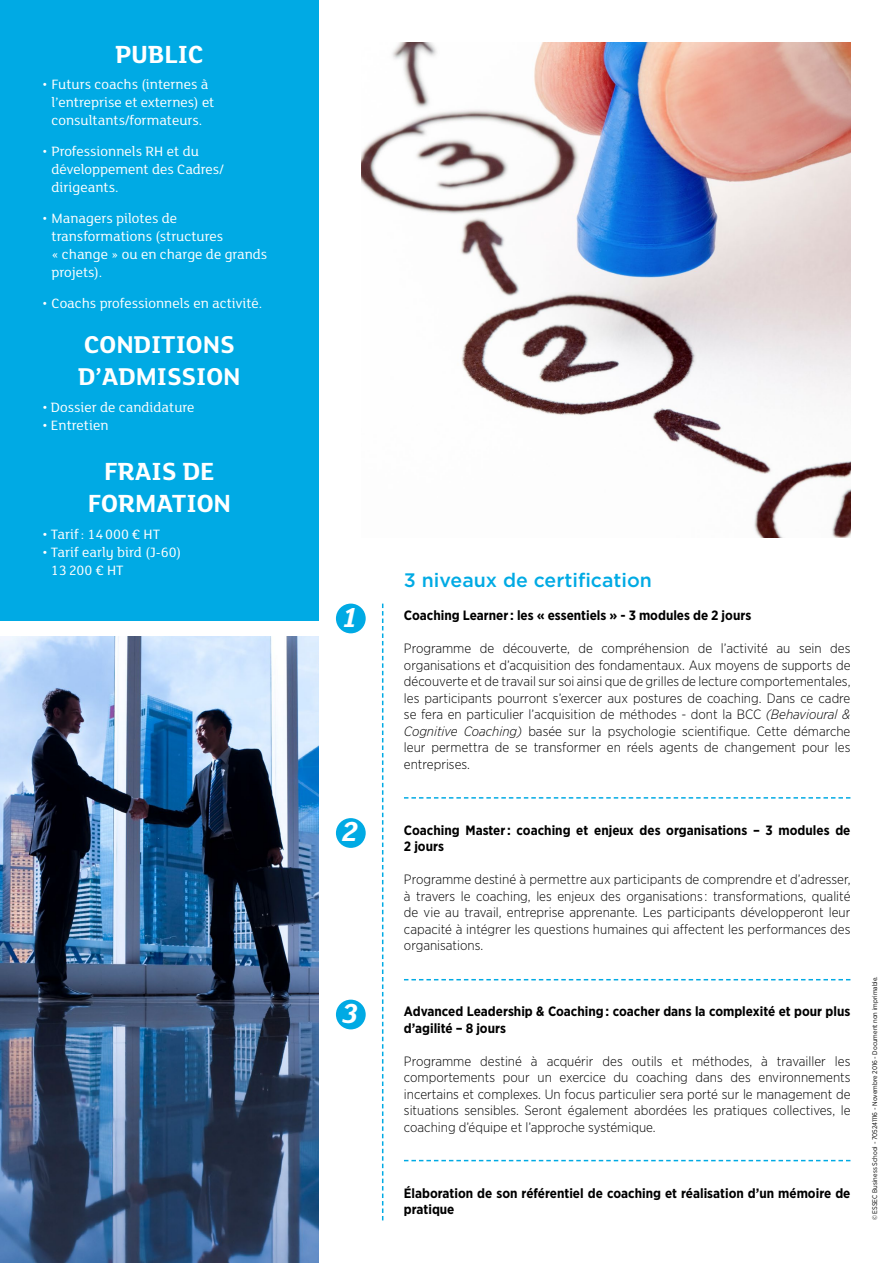
<style>
.page{position:relative;width:893px;height:1263px;background:#fff}
.page>*{position:absolute;margin:0;border:0;box-sizing:border-box;transform-origin:0 0}
.t1{font:italic 700 30px "FS Lola";color:#fff}
.t2{font:700 27px/32.4px "FS Lola";color:#fff;text-align:center}
.t3{font:700 26.4px/32.4px "FS Lola";color:#fff}
.t4{font:500 19.5px "Gotham";color:#00aae4}
.t5{font:14.7px/18px "FS Lola";color:#fff}
.t6{font:300 13.5px/16.5px "Gotham Narrow";color:#000;text-align:justify}
.t7{font:700 13.5px/16.5px "Gotham Narrow";color:#000}
.t8{font:6.75px "Gotham Narrow";letter-spacing:.005em;color:#000}
.s1{font-style:italic}
</style>
<div class="page">
<div style="left:0;top:0;width:319px;height:620px;background:#00aae4"></div>
<img style="left:361px;top:43px;width:489px;height:495px">
<img style="left:0;top:637px;width:319px;height:626px">
<svg style="left:382px;top:604px;width:1px;height:616px"></svg>
<svg style="left:404px;top:797px;width:446px;height:2px"></svg>
<svg style="left:404px;top:979px;width:446px;height:1px"></svg>
<svg style="left:404px;top:1160px;width:446px;height:1px"></svg>
<div style="left:336px;top:604px;width:30px;height:29px;background:#00aae4;border-radius:50%"></div>
<div style="left:336px;top:818px;width:30px;height:30px;background:#00aae4;border-radius:50%"></div>
<div style="left:336px;top:1000px;width:30px;height:29px;background:#00aae4;border-radius:50%"></div>
<h2 class="t2" style="left:115px;top:36px;width:90px">PUBLIC</h2>
<p class="t5" style="left:52px;top:75px;width:164px;text-indent:-9px">• Futurs coachs (internes à l’entreprise et externes) et consultants/formateurs.</p>
<p class="t5" style="left:52px;top:142px;width:174px;text-indent:-9px">• Professionnels RH et du développement des Cadres/ dirigeants.</p>
<p class="t5" style="left:52px;top:208px;width:217px;text-indent:-9px">• Managers pilotes de transformations (structures<br>« change » ou en charge de grands projets).</p>
<p class="t5" style="left:43px;top:293px;width:221px">• Coachs professionnels en activité.</p>
<h3 class="t3" style="left:78px;top:327px;width:164px">CONDITIONS<br>D’ADMISSION</h3>
<p class="t5" style="left:43px;top:397px;width:154px">• Dossier de candidature</p>
<p class="t5" style="left:43px;top:415px;width:68px">• Entretien</p>
<h2 class="t2" style="left:88px;top:454px;width:145px">FRAIS DE<br>FORMATION</h2>
<p class="t5" style="left:43px;top:525px;width:119px">• Tarif: 14000 € HT</p>
<p class="t5" style="left:51px;top:543px;width:132px;text-indent:-8px">• Tarif early bird (J-60)<br>13200 € HT</p>
<h1 class="t1" style="left:341px;top:596px;width:18px">1</h1>
<h1 class="t1" style="left:341px;top:811px;width:18px">2</h1>
<h1 class="t1" style="left:341px;top:992px;width:18px">3</h1>
<h3 class="t4" style="left:404px;top:568px;width:249px">3 niveaux de certification</h3>
<p class="t7" style="left:404px;top:607px;width:349px">Coaching Learner : les « essentiels » - 3 modules de 2 jours</p>
<p class="t6" style="left:404px;top:640px;width:448px">Programme de découverte, de compréhension de l’activité au sein des organisations et d’acquisition des fondamentaux. Aux moyens de supports de découverte et de travail sur soi ainsi que de grilles de lecture comportementales, les participants pourront s’exercer aux postures de coaching. Dans ce cadre se fera en particulier l’acquisition de méthodes - dont la BCC <span class="s1">(Behavioural &amp; Cognitive Coaching)</span> basée sur la psychologie scientifique. Cette démarche leur permettra de se transformer en réels agents de changement pour les entreprises.</p>
<p class="t7" style="left:404px;top:821px;width:448px">Coaching Master : coaching et enjeux des organisations – 3 modules de<br>2 jours</p>
<p class="t6" style="left:404px;top:871px;width:448px">Programme destiné à permettre aux participants de comprendre et d’adresser, à travers le coaching, les enjeux des organisations : transformations, qualité de vie au travail, entreprise apprenante. Les participants développeront leur capacité à intégrer les questions humaines qui affectent les performances des organisations.</p>
<p class="t7" style="left:404px;top:1003px;width:448px">Advanced Leadership &amp; Coaching : coacher dans la complexité et pour plus d’agilité – 8 jours</p>
<p class="t6" style="left:404px;top:1052px;width:448px">Programme destiné à acquérir des outils et méthodes, à travailler les comportements pour un exercice du coaching dans des environnements incertains et complexes. Un focus particulier sera porté sur le management de situations sensibles. Seront également abordées les pratiques collectives, le coaching d’équipe et l’approche systémique.</p>
<p class="t7" style="left:404px;top:1184px;width:448px">Élaboration de son référentiel de coaching et réalisation d’un mémoire de pratique</p>
<p class="t8" style="left:870px;top:1220px;width:246px;rotate:-90deg">© ESSEC Business School - 705241116 - Novembre 2016 - Document non imprimable.</p>
</div>
